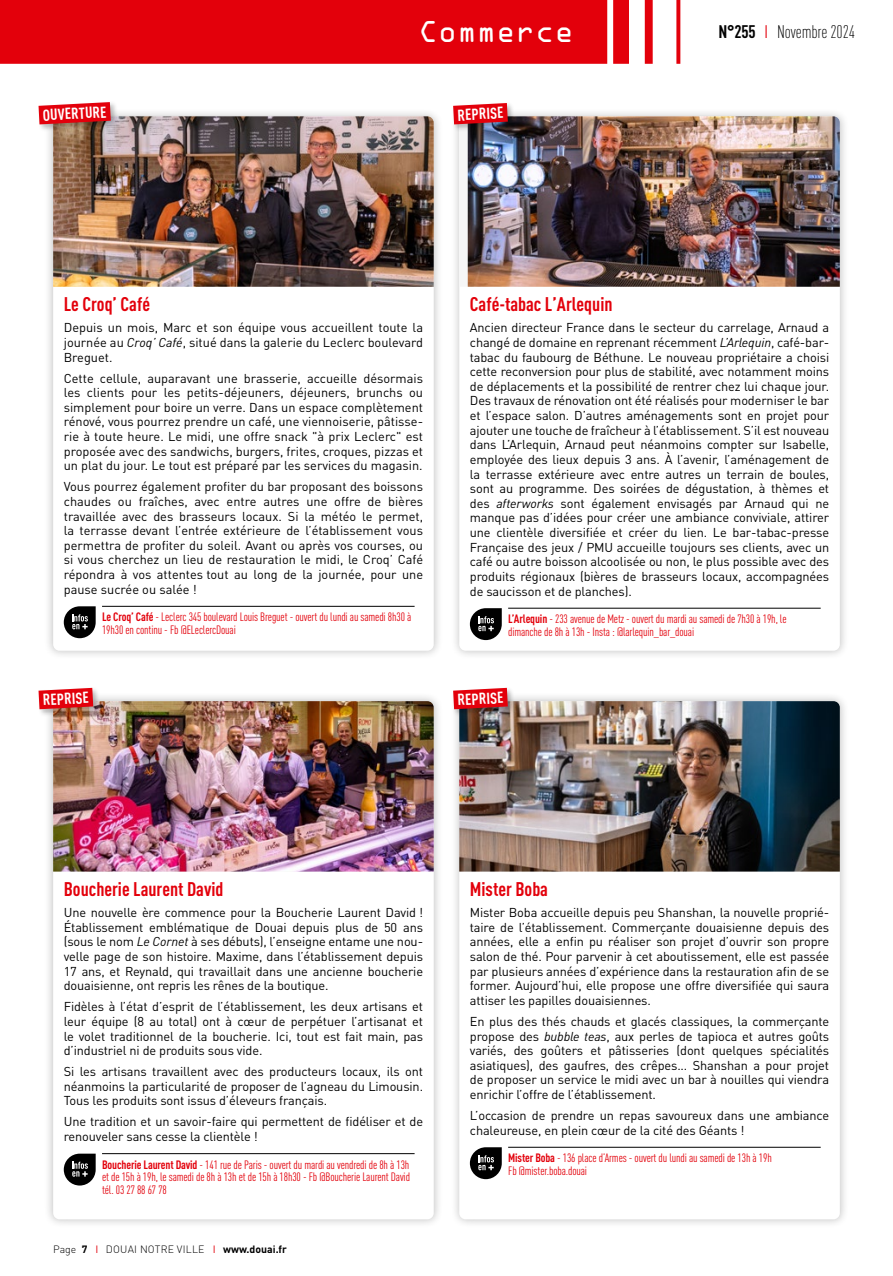
<style>
.page{position:relative;width:893px;height:1276px;background:#fff}
.page>*{position:absolute;margin:0;border:0;box-sizing:border-box;transform-origin:0 0}
.t1{font:27px "OCRA Alternate";color:#fff}
.t2{font:700 condensed 19.5px "DIN Pro";color:#e3000b}
.t3{font:300 condensed 18px "DIN Pro";letter-spacing:-.01em;color:#000}
.t4{font:700 condensed 15.75px "DIN Pro";color:#fff}
.t5{font:12.75px/14.5px "DIN Pro";letter-spacing:-.01em;color:#000;text-align:justify}
.t6{font:condensed 12px/12.8px "DIN Pro";letter-spacing:-.01em;color:#e3000b}
.t7{font:300 10.5px "DIN Pro";letter-spacing:.02em;color:#000}
.s1{font-weight:700}
.s2{font-weight:400;color:#e3000b}
.s3{font-style:italic}
</style>
<div class="page">
<svg style="left:0;top:0;width:680px;height:64px;background:#e5131d"></svg>
<div style="left:44px;top:107px;width:399px;height:553px;background:#000;opacity:.25"></div>
<div style="left:53px;top:116px;width:381px;height:535px;background:#fff;border-radius:6px"></div>
<div style="left:44px;top:692px;width:399px;height:536px;background:#000;opacity:.25"></div>
<div style="left:53px;top:701px;width:381px;height:518px;background:#fff;border-radius:6px"></div>
<div style="left:450px;top:107px;width:399px;height:553px;background:#000;opacity:.25"></div>
<div style="left:459px;top:116px;width:381px;height:535px;background:#fff;border-radius:6px"></div>
<div style="left:450px;top:692px;width:399px;height:536px;background:#000;opacity:.25"></div>
<div style="left:459px;top:701px;width:381px;height:518px;background:#fff;border-radius:6px"></div>
<img style="left:53px;top:116px;width:381px;height:171px">
<img style="left:53px;top:701px;width:381px;height:170px">
<img style="left:468px;top:116px;width:372px;height:171px">
<img style="left:459px;top:701px;width:381px;height:170px">
<hr style="left:102px;top:606px;width:313px;height:1px;background:#000">
<svg style="left:64px;top:606px;width:32px;height:32px"></svg>
<hr style="left:102px;top:1153px;width:313px;height:1px;background:#000">
<svg style="left:64px;top:1153px;width:32px;height:32px"></svg>
<hr style="left:508px;top:608px;width:313px;height:1px;background:#000">
<svg style="left:470px;top:608px;width:32px;height:32px"></svg>
<hr style="left:508px;top:1147px;width:313px;height:1px;background:#000">
<svg style="left:470px;top:1147px;width:32px;height:32px"></svg>
<div style="left:37px;top:101px;width:81px;height:31px;background:#000;opacity:.25"></div>
<svg style="left:39px;top:102px;width:72px;height:22px;background:#dd1d26"></svg>
<div style="left:37px;top:686px;width:64px;height:31px;background:#000;opacity:.25"></div>
<svg style="left:39px;top:688px;width:54px;height:21px"></svg>
<div style="left:451px;top:102px;width:64px;height:30px;background:#000;opacity:.25"></div>
<svg style="left:453px;top:103px;width:55px;height:21px"></svg>
<div style="left:451px;top:686px;width:64px;height:31px;background:#000;opacity:.25"></div>
<svg style="left:453px;top:688px;width:55px;height:21px"></svg>
<p class="t4" style="left:42px;top:103px;width:65px;rotate:-3deg">OUVERTURE</p>
<h1 class="t1" style="left:418px;top:20px;width:157px">Commerce</h1>
<h3 class="t3" style="left:718px;top:19px;width:138px"><span class="s1">N°255</span> <span class="s2">I</span> Novembre 2024</h3>
<p class="t4" style="left:457px;top:103px;width:48px;rotate:-3deg">REPRISE</p>
<h2 class="t2" style="left:64px;top:290px;width:88px">Le Croq’ Café</h2>
<p class="t5" style="left:64px;top:319px;width:361px">Depuis un mois, Marc et son équipe vous accueillent toute la journée au <span class="s3">Croq’ Café</span>, situé dans la galerie du Leclerc boulevard Breguet.</p>
<p class="t5" style="left:64px;top:369px;width:361px">Cette cellule, auparavant une brasserie, accueille désormais les clients pour les petits-déjeuners, déjeuners, brunchs ou simplement pour boire un verre. Dans un espace complètement rénové, vous pourrez prendre un café, une viennoiserie, pâtisse&shy;rie à toute heure. Le midi, une offre snack "à prix Leclerc" est proposée avec des sandwichs, burgers, frites, croques, pizzas et un plat du jour. Le tout est préparé par les services du magasin.</p>
<p class="t5" style="left:64px;top:478px;width:361px">Vous pourrez également profiter du bar proposant des boissons chaudes ou fraîches, avec entre autres une offre de bières travaillée avec des brasseurs locaux. Si la météo le permet, la terrasse devant l’entrée extérieure de l’établissement vous permettra de profiter du soleil. Avant ou après vos courses, ou si vous cherchez un lieu de restauration le midi, le Croq’ Café répondra à vos attentes tout au long de la journée, pour une pause sucrée ou salée !</p>
<p class="t6" style="left:102px;top:610px;width:311px"><span class="s1">Le Croq’ Café</span> - Leclerc 345 boulevard Louis Breguet - ouvert du lundi au samedi 8h30 à<br>19h30 en continu - Fb @ELeclercDouai</p>
<p class="t4" style="left:42px;top:688px;width:48px;rotate:-3deg">REPRISE</p>
<h2 class="t2" style="left:470px;top:290px;width:144px">Café-tabac L’Arlequin</h2>
<p class="t5" style="left:470px;top:319px;width:361px">Ancien directeur France dans le secteur du carrelage, Arnaud a changé de domaine en reprenant récemment <span class="s3">L’Arlequin</span>, café-bar&shy;tabac du faubourg de Béthune. Le nouveau propriétaire a choisi cette reconversion pour plus de stabilité, avec notamment moins de déplacements et la possibilité de rentrer chez lui chaque jour.<br>Des travaux de rénovation ont été réalisés pour moderniser le bar et l’espace salon. D’autres aménagements sont en projet pour ajouter une touche de fraîcheur à l’établissement. S’il est nouveau dans L’Arlequin, Arnaud peut néanmoins compter sur Isabelle, employée des lieux depuis 3 ans. À l’avenir, l’aménagement de la terrasse extérieure avec entre autres un terrain de boules, sont au programme. Des soirées de dégustation, à thèmes et des <span class="s3">afterworks</span> sont également envisagés par Arnaud qui ne manque pas d’idées pour créer une ambiance conviviale, attirer une clientèle diversifiée et créer du lien. Le bar-tabac-presse Française des jeux / PMU accueille toujours ses clients, avec un café ou autre boisson alcoolisée ou non, le plus possible avec des produits régionaux (bières de brasseurs locaux, accompagnées de saucisson et de planches).</p>
<p class="t6" style="left:508px;top:611px;width:280px"><span class="s1">L’Arlequin</span> - 233 avenue de Metz - ouvert du mardi au samedi de 7h30 à 19h, le dimanche de 8h à 13h - Insta : @larlequin_bar_douai</p>
<p class="t4" style="left:457px;top:688px;width:48px;rotate:-3deg">REPRISE</p>
<h2 class="t2" style="left:64px;top:874px;width:161px">Boucherie Laurent David</h2>
<p class="t5" style="left:64px;top:904px;width:361px">Une nouvelle ère commence pour la Boucherie Laurent David !<br>Établissement emblématique de Douai depuis plus de 50 ans (sous le nom <span class="s3">Le Cornet</span> à ses débuts), l’enseigne entame une nou&shy;velle page de son histoire. Maxime, dans l’établissement depuis 17 ans, et Reynald, qui travaillait dans une ancienne boucherie douaisienne, ont repris les rênes de la boutique.</p>
<p class="t5" style="left:64px;top:998px;width:361px">Fidèles à l’état d’esprit de l’établissement, les deux artisans et leur équipe (8 au total) ont à cœur de perpétuer l’artisanat et le volet traditionnel de la boucherie. Ici, tout est fait main, pas d’industriel ni de produits sous vide.</p>
<p class="t5" style="left:64px;top:1063px;width:361px">Si les artisans travaillent avec des producteurs locaux, ils ont néanmoins la particularité de proposer de l’agneau du Limousin.<br>Tous les produits sont issus d’éleveurs français.</p>
<p class="t5" style="left:64px;top:1113px;width:361px">Une tradition et un savoir-faire qui permettent de fidéliser et de renouveler sans cesse la clientèle !</p>
<p class="t6" style="left:102px;top:1157px;width:310px;text-align:justify"><span class="s1">Boucherie Laurent David</span> - 141 rue de Paris - ouvert du mardi au vendredi de 8h à 13h et de 15h à 19h, le samedi de 8h à 13h et de 15h à 18h30 - Fb @Boucherie Laurent David tél. 03 27 88 67 78</p>
<p class="t7" style="left:53px;top:1241px;width:235px">Page <span class="s1">7</span> <span class="s2">I</span> DOUAI NOTRE VILLE <span class="s2">I</span> <span class="s1">www.douai.fr</span></p>
<h2 class="t2" style="left:470px;top:874px;width:80px">Mister Boba</h2>
<p class="t5" style="left:470px;top:904px;width:361px">Mister Boba accueille depuis peu Shanshan, la nouvelle proprié&shy;taire de l’établissement. Commerçante douaisienne depuis des années, elle a enfin pu réaliser son projet d’ouvrir son propre salon de thé. Pour parvenir à cet aboutissement, elle est passée par plusieurs années d’expérience dans la restauration afin de se former. Aujourd’hui, elle propose une offre diversifiée qui saura attiser les papilles douaisiennes.</p>
<p class="t5" style="left:470px;top:1012px;width:361px">En plus des thés chauds et glacés classiques, la commerçante propose des <span class="s3">bubble teas</span>, aux perles de tapioca et autres goûts variés, des goûters et pâtisseries (dont quelques spécialités asiatiques), des gaufres, des crêpes... Shanshan a pour projet de proposer un service le midi avec un bar à nouilles qui viendra enrichir l’offre de l’établissement.</p>
<p class="t5" style="left:470px;top:1107px;width:361px">L’occasion de prendre un repas savoureux dans une ambiance chaleureuse, en plein cœur de la cité des Géants !</p>
<p class="t6" style="left:508px;top:1150px;width:265px"><span class="s1">Mister Boba</span> - 136 place d’Armes - ouvert du lundi au samedi de 13h à 19h<br>Fb @mister.boba.douai</p>
</div>
